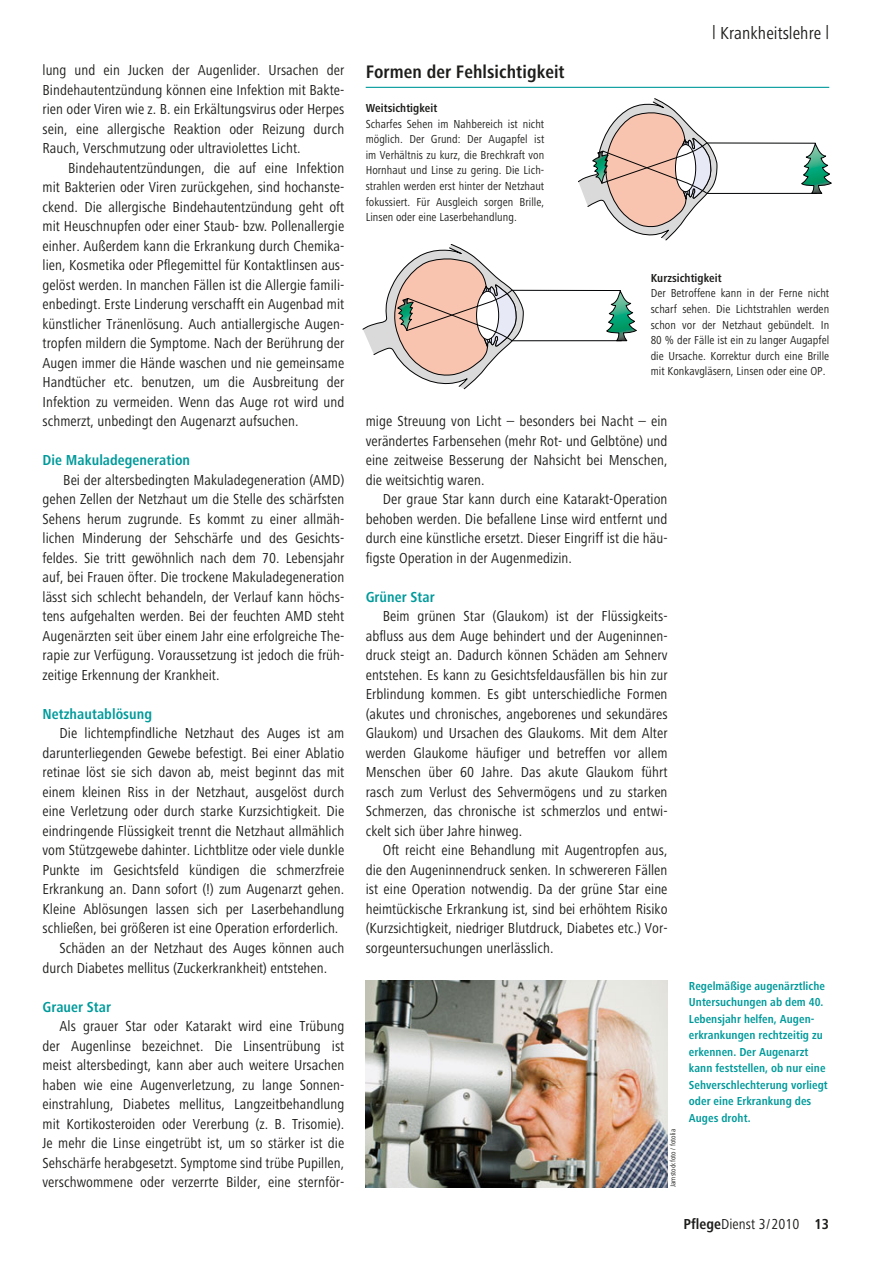
<style>
.page{position:relative;width:893px;height:1263px;background:#fff}
.page>*{position:absolute;margin:0;border:0;box-sizing:border-box;transform-origin:0 0}
.t1{font:700 18.75px "Hartmann";letter-spacing:.005em;color:#1d1d1b}
.t2{font:18px "Hartmann";letter-spacing:.005em;color:#1d1d1b}
.t3{font:15px/19.5px "Hartmann";letter-spacing:.005em;color:#1d1d1b;text-align:justify}
.t4{font:700 15px "Hartmann";letter-spacing:.005em;color:#009a9b}
.t5{font:12px/15.6px "Hartmann";letter-spacing:.005em;color:#1d1d1b;text-align:justify}
.t6{font:700 12px/16.5px "Hartmann";letter-spacing:.005em;color:#009a9b}
.t7{font:700 12px "Hartmann";letter-spacing:.005em;color:#1d1d1b}
.t8{font:7.5px "Hartmann";letter-spacing:.005em;color:#1d1d1b}
.s1{font-weight:700}
</style>
<div class="page">
<img style="left:366px;top:980px;width:302px;height:207px">
<hr style="left:366px;top:87px;width:463px;height:1px;background:#009a9b">
<svg style="left:363px;top:98px;width:468px;height:291px"></svg>
<p class="t3" style="left:43px;top:62px;width:303px">lung und ein Jucken der Augenlider. Ursachen der Binde hautentzündung können eine Infektion mit Bakte&shy;rien oder Viren wie z. B. ein Erkältungsvirus oder Herpes sein, eine allergische Reaktion oder Reizung durch Rauch, Verschmutzung oder ultraviolettes Licht.</p>
<p class="t3" style="left:43px;top:160px;width:303px;text-indent:26px">Bindehautentzündungen, die auf eine Infektion mit Bakterien oder Viren zurückgehen, sind hochanste&shy;ckend. Die allergische Bindehautentzündung geht oft mit Heuschnupfen oder einer Staub- bzw. Pollenallergie einher. Außerdem kann die Erkrankung durch Chemika&shy;lien, Kosmetika oder Pflegemittel für Kontaktlinsen aus&shy;gelöst werden. In manchen Fällen ist die Allergie famili&shy;enbedingt. Erste Linderung verschafft ein Augenbad mit künstlicher Tränenlösung. Auch antiallergische Augen&shy;tropfen mildern die Symptome. Nach der Berührung der Augen immer die Hände waschen und nie gemeinsame Handtücher etc. benutzen, um die Ausbreitung der Infektion zu vermeiden. Wenn das Auge rot wird und schmerzt, unbedingt den Augenarzt aufsuchen.</p>
<p class="t4" style="left:43px;top:454px;width:149px">Die Makuladegeneration</p>
<p class="t3" style="left:43px;top:472px;width:303px;text-indent:21px">Bei der altersbedingten Makuladegeneration (AMD) gehen Zellen der Netzhaut um die Stelle des schärfsten Sehens herum zugrunde. Es kommt zu einer allmäh&shy;lichen Minderung der Sehschärfe und des Gesichts&shy;feldes. Sie tritt gewöhnlich nach dem 70. Lebensjahr auf, bei Frauen öfter. Die trockene Makuladegeneration lässt sich schlecht behandeln, der Verlauf kann höchs&shy;tens aufgehalten werden. Bei der feuchten AMD steht Augenärzten seit über einem Jahr eine erfolgreiche The&shy;rapie zur Verfügung. Voraussetzung ist jedoch die früh&shy;zeitige Erkennung der Krankheit.</p>
<p class="t4" style="left:43px;top:708px;width:111px">Netzhautablösung</p>
<p class="t3" style="left:60px;top:725px;width:286px">Die lichtempfindliche Netzhaut des Auges ist am</p>
<p class="t3" style="left:43px;top:745px;width:303px">darunterliegenden Gewebe befestigt. Bei einer Ablatio</p>
<p class="t3" style="left:43px;top:764px;width:303px">retinae löst sie sich davon ab, meist beginnt das mit</p>
<p class="t3" style="left:43px;top:784px;width:303px">einem kleinen Riss in der Netzhaut, ausgelöst durch</p>
<p class="t3" style="left:43px;top:803px;width:303px">eine Verletzung oder durch starke Kurzsichtigkeit. Die</p>
<p class="t3" style="left:43px;top:823px;width:303px">eindringende Flüssigkeit trennt die Netzhaut allmählich</p>
<p class="t3" style="left:43px;top:842px;width:303px">vom Stützgewebe dahinter. Lichtblitze oder viele dunkle</p>
<p class="t3" style="left:43px;top:862px;width:303px">Punkte im Gesichtsfeld kündigen die schmerzfreie</p>
<p class="t3" style="left:43px;top:881px;width:303px">Erkrankung an. Dann sofort (!) zum Augenarzt gehen.</p>
<p class="t3" style="left:43px;top:901px;width:303px">Kleine Ablösungen lassen sich per Laserbehandlung</p>
<p class="t3" style="left:43px;top:920px;width:297px">schließen, bei größeren ist eine Operation erforderlich.</p>
<p class="t3" style="left:60px;top:940px;width:286px">Schäden an der Netzhaut des Auges können auch</p>
<p class="t3" style="left:43px;top:959px;width:286px">durch Diabetes mellitus (Zuckerkrankheit) entstehen.</p>
<p class="t4" style="left:43px;top:1000px;width:70px">Grauer Star</p>
<p class="t3" style="left:43px;top:1018px;width:303px;text-indent:17px">Als grauer Star oder Katarakt wird eine Trübung der Augenlinse bezeichnet. Die Linsentrübung ist meist altersbedingt, kann aber auch weitere Ursachen haben wie eine Augenverletzung, zu lange Sonnen&shy;einstrahlung, Diabetes mellitus, Langzeitbehandlung mit Kortikosteroiden oder Vererbung (z. B. Trisomie).<br>Je mehr die Linse eingetrübt ist, um so stärker ist die Sehschärfe herabgesetzt. Symptome sind trübe Pupillen, verschwommene oder verzerrte Bilder, eine sternför-</p>
<p class="t1" style="left:366px;top:64px;width:201px">Formen der Fehlsichtigkeit</p>
<p class="t7" style="left:366px;top:103px;width:73px">Weitsichtigkeit</p>
<p class="t5" style="left:366px;top:117px;width:180px">Scharfes Sehen im Nahbereich ist nicht möglich. Der Grund: Der Augapfel ist im Verhältnis zu kurz, die Brechkraft von Hornhaut und Linse zu gering. Die Lich&shy;strahlen werden erst hinter der Netzhaut fokussiert. Für Ausgleich sorgen Brille, Linsen oder eine Laserbehandlung.</p>
<p class="t2" style="left:712px;top:27px;width:118px"><sup>|</sup> Krankheitslehre <sup>|</sup></p>
<p class="t7" style="left:651px;top:273px;width:73px">Kurzsichtigkeit</p>
<p class="t5" style="left:651px;top:287px;width:180px">Der Betroffene kann in der Ferne nicht scharf sehen. Die Lichtstrahlen werden schon vor der Netzhaut gebündelt. In 80 % der Fälle ist ein zu langer Augapfel die Ursache. Korrektur durch eine Brille mit Konkavgläsern, Linsen oder eine OP.</p>
<p class="t3" style="left:366px;top:413px;width:303px">mige Streuung von Licht – besonders bei Nacht – ein verändertes Farbensehen (mehr Rot- und Gelbtöne) und eine zeitweise Besserung der Nahsicht bei Menschen, die weitsichtig waren.</p>
<p class="t3" style="left:366px;top:491px;width:303px;text-indent:17px">Der graue Star kann durch eine Katarakt-Operation behoben werden. Die befallene Linse wird entfernt und durch eine künstliche ersetzt. Dieser Eingriff ist die häu&shy;figste Operation in der Augenmedizin.</p>
<p class="t4" style="left:366px;top:591px;width:70px">Grüner Star</p>
<p class="t3" style="left:366px;top:608px;width:303px;text-indent:17px">Beim grünen Star (Glaukom) ist der Flüssigkeits&shy;abfluss aus dem Auge behindert und der Augeninnen&shy;druck steigt an. Dadurch können Schäden am Sehnerv entstehen. Es kann zu Gesichtsfeldausfällen bis hin zur Erblindung kommen. Es gibt unterschiedliche Formen (akutes und chronisches, angeborenes und sekundäres Glaukom) und Ursachen des Glaukoms. Mit dem Alter werden Glaukome häufiger und betreffen vor allem Menschen über 60 Jahre. Das akute Glaukom führt rasch zum Verlust des Sehvermögens und zu starken Schmerzen, das chronische ist schmerzlos und entwi&shy;ckelt sich über Jahre hinweg.</p>
<p class="t3" style="left:366px;top:842px;width:303px;text-indent:17px">Oft reicht eine Behandlung mit Augentropfen aus, die den Augeninnendruck senken. In schwereren Fällen ist eine Operation notwendig. Da der grüne Star eine heimtückische Erkrankung ist, sind bei erhöhtem Risiko (Kurzsichtigkeit, niedriger Blutdruck, Diabetes etc.) Vor&shy;sorgeuntersuchungen unerlässlich.</p>
<p class="t8" style="left:670px;top:1187px;width:60px;rotate:-90deg">Jamstockfoto / fotolia</p>
<p class="t6" style="left:689px;top:978px;width:140px">Regelmäßige augenärztliche<br>Untersuchungen ab dem 40.<br>Lebensjahr helfen, Augen&shy;erkrankungen rechtzeitig zu erkennen. Der Augenarzt kann feststellen, ob nur eine<br>Sehverschlechterung vorliegt oder eine Erkrankung des<br>Auges droht.</p>
<p class="t3" style="left:683px;top:1216px;width:147px"><span class="s1">Pflege</span>Dienst 3 / 2010 <span class="s1">13</span></p>
</div>
